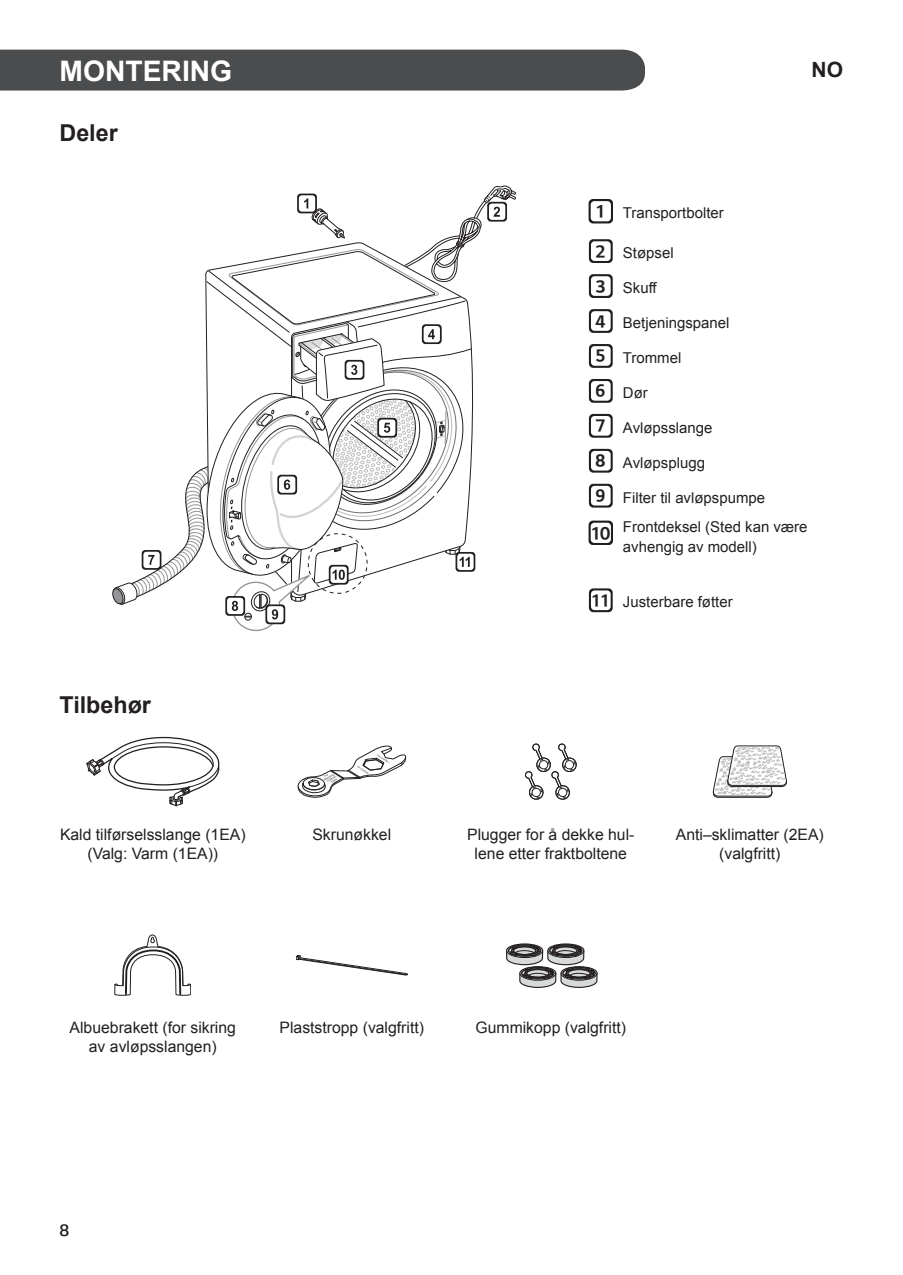
<style>
.page{position:relative;width:903px;height:1275px;background:#fff}
.page>*{position:absolute;margin:0;border:0;box-sizing:border-box;transform-origin:0 0}
.t1{font:700 28.18px "Arial";color:#fff}
.t2{font:700 23.28px "Arial";color:#231f20}
.t3{font:700 21px "Arial";color:#231f20}
.t4{font:300 17.5px "LG Smart";color:#231f20}
.t5{font:15.75px/18.9px "Arial";color:#231f20;text-align:center}
.t6{font:15.05px/29.4px "Arial";color:#231f20}
.s1{font-family:"LG Sm Hotf B KS Cms UHC H";font-size:17.32px}
.s2{font-family:"LG Sm Hotf B KS Cms UHC H";font-size:16.8px}
</style>
<div class="page">
<div style="left:0;top:50px;width:645px;height:41px;background:#4b4c4d"></div>
<svg style="left:112px;top:186px;width:404px;height:445px"></svg>
<svg style="left:588px;top:199px;width:25px;height:24px"></svg>
<div style="left:591px;top:201px;width:20px;height:20px;background:#fff;border-radius:4px"></div>
<div style="left:589px;top:239px;width:23px;height:24px;background:#231f20;border-radius:4px"></div>
<div style="left:591px;top:241px;width:20px;height:20px;background:#fff;border-radius:4px"></div>
<div style="left:589px;top:274px;width:23px;height:24px;background:#231f20;border-radius:4px"></div>
<div style="left:591px;top:276px;width:20px;height:20px;background:#fff;border-radius:4px"></div>
<div style="left:589px;top:309px;width:23px;height:24px;background:#231f20;border-radius:4px"></div>
<div style="left:591px;top:311px;width:20px;height:20px;background:#fff;border-radius:4px"></div>
<div style="left:589px;top:344px;width:23px;height:24px;background:#231f20;border-radius:4px"></div>
<div style="left:591px;top:346px;width:20px;height:20px;background:#fff;border-radius:4px"></div>
<div style="left:589px;top:379px;width:23px;height:24px;background:#231f20;border-radius:4px"></div>
<div style="left:591px;top:381px;width:20px;height:20px;background:#fff;border-radius:4px"></div>
<div style="left:589px;top:414px;width:23px;height:24px;background:#231f20;border-radius:4px"></div>
<div style="left:591px;top:416px;width:20px;height:20px;background:#fff;border-radius:4px"></div>
<svg style="left:589px;top:449px;width:23px;height:23px"></svg>
<div style="left:591px;top:451px;width:20px;height:20px;background:#fff;border-radius:4px"></div>
<svg style="left:589px;top:484px;width:23px;height:23px"></svg>
<div style="left:591px;top:486px;width:20px;height:19px;background:#fff;border-radius:4px"></div>
<svg style="left:588px;top:521px;width:25px;height:24px"></svg>
<div style="left:591px;top:523px;width:20px;height:20px;background:#fff;border-radius:4px"></div>
<svg style="left:589px;top:588px;width:23px;height:24px"></svg>
<div style="left:591px;top:590px;width:20px;height:20px;background:#fff;border-radius:4px"></div>
<svg style="left:86px;top:737px;width:133px;height:69px"></svg>
<svg style="left:298px;top:746px;width:108px;height:52px"></svg>
<svg style="left:525px;top:744px;width:51px;height:55px"></svg>
<svg style="left:713px;top:746px;width:74px;height:52px"></svg>
<svg style="left:115px;top:935px;width:76px;height:60px"></svg>
<svg style="left:296px;top:955px;width:112px;height:20px"></svg>
<svg style="left:506px;top:943px;width:92px;height:45px"></svg>
<h1 class="t1" style="left:60px;top:52px;width:174px">MONTERING</h1>
<h3 class="t3" style="left:812px;top:55px;width:33px">NO</h3>
<h2 class="t2" style="left:60px;top:117px;width:60px">Deler</h2>
<h2 class="t2" style="left:60px;top:689px;width:93px">Tilbehør</h2>
<p class="t6" style="left:595px;top:198px;width:130px"><span class="s1">1</span> Transportbolter</p>
<p class="t6" style="left:595px;top:238px;width:80px"><span class="s2">2</span> Støpsel</p>
<p class="t6" style="left:595px;top:273px;width:63px"><span class="s2">3</span> Skuff</p>
<p class="t6" style="left:595px;top:308px;width:135px"><span class="s2">4</span> Betjeningspanel</p>
<p class="t6" style="left:595px;top:343px;width:87px"><span class="s2">5</span> Trommel</p>
<p class="t6" style="left:595px;top:378px;width:54px"><span class="s2">6</span> Dør</p>
<p class="t6" style="left:595px;top:413px;width:118px"><span class="s2">7</span> Avløpsslange</p>
<p class="t6" style="left:595px;top:448px;width:111px"><span class="s2">8</span> Avløpsplugg</p>
<p class="t6" style="left:591px;top:483px;width:218px;text-indent:5px"><span class="s2">9</span> Filter til avløpspumpe<br><span class="s1">10</span> Frontdeksel (Sted kan være</p>
<p class="t6" style="left:623px;top:532px;width:135px">avhengig av modell)</p>
<p class="t6" style="left:591px;top:587px;width:143px"><span class="s2">11</span> Justerbare føtter</p>
<p class="t5" style="left:60px;top:825px;width:187px">Kald tilførselsslange (1EA) (Valg: Varm (1EA))</p>
<p class="t5" style="left:312px;top:825px;width:80px">Skrunøkkel</p>
<p class="t5" style="left:467px;top:825px;width:169px">Plugger for å dekke hul&shy;lene etter fraktboltene</p>
<p class="t5" style="left:676px;top:825px;width:149px">Anti–sklimatter (2EA) (valgfritt)</p>
<p class="t5" style="left:70px;top:1018px;width:168px">Albuebrakett (for sikring av avløpsslangen)</p>
<p class="t5" style="left:280px;top:1018px;width:146px">Plaststropp (valgfritt)</p>
<p class="t5" style="left:475px;top:1018px;width:152px">Gummikopp (valgfritt)</p>
<p class="t4" style="left:60px;top:1219px;width:11px">8</p>
</div>
